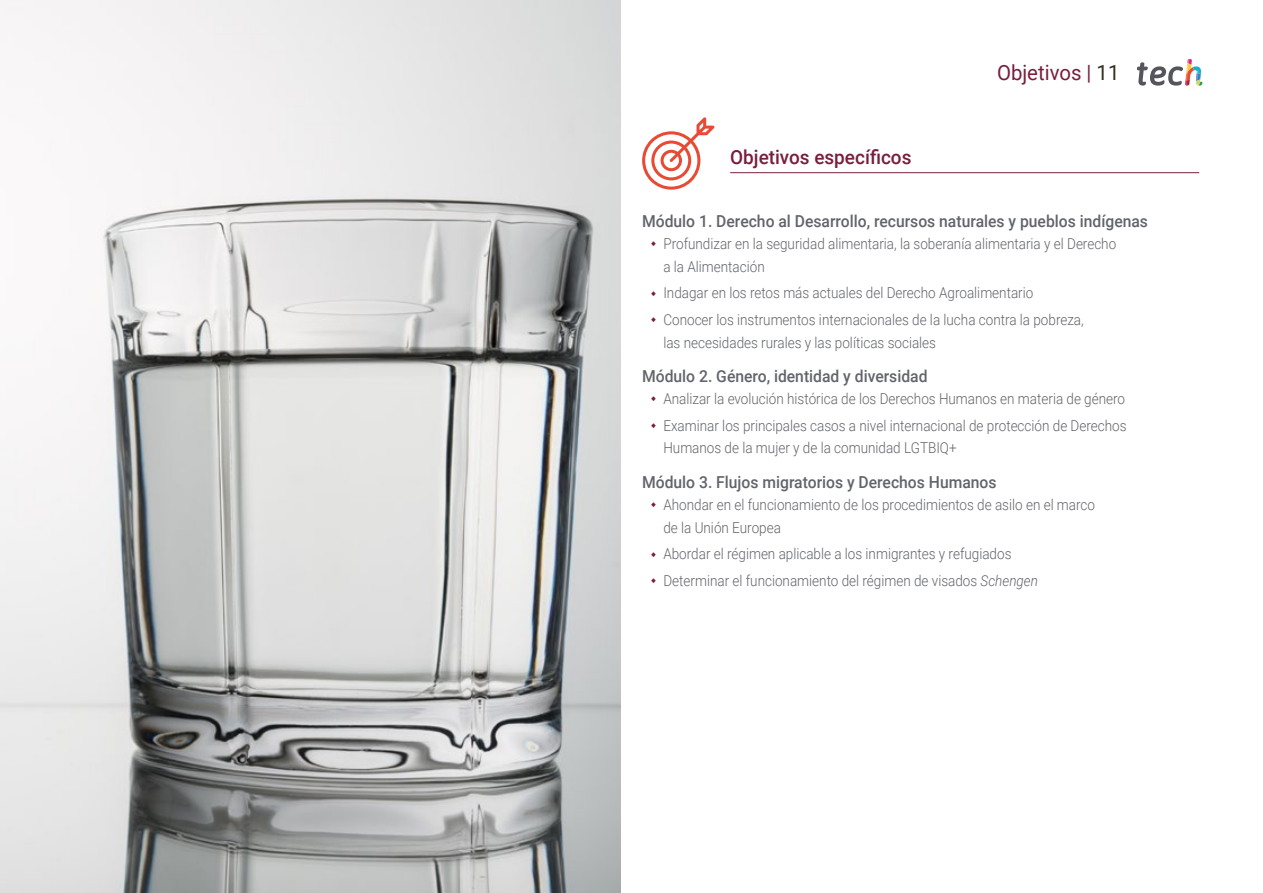
<style>
.page{position:relative;width:1263px;height:893px;background:#fff}
.page>*{position:absolute;margin:0;border:0;box-sizing:border-box;transform-origin:0 0}
.t1{font:21px "Roboto";color:#791e3c}
.t2{font:500 19.5px "Roboto";color:#791e3c}
.t3{font:500 16.5px "Roboto";color:#61646a;scale:.95 1}
.t4{font:300 15px/26.7px "Roboto";color:#61646a;scale:.9 1}
.s1{color:#312e20}
.s2{font-style:italic}
</style>
<div class="page">
<hr style="left:730px;top:172px;width:469px;height:1px;background:#791e3c">
<svg style="left:642px;top:117px;width:72px;height:73px"></svg>
<img style="left:0;top:0;width:621px;height:893px">
<svg style="left:1137px;top:59px;width:65px;height:27px"></svg>
<h2 class="t2" style="left:730px;top:144px;width:183px">Objetivos específicos</h2>
<h1 class="t1" style="left:997px;top:57px;width:124px">Objetivos | <span class="s1">11</span></h1>
<p class="t3" style="left:642px;top:209px;width:534px">Módulo 1. Derecho al Desarrollo, recursos naturales y pueblos indígenas</p>
<p class="t4" style="left:663px;top:232px;width:505px;line-height:22.5px">Profundizar en la seguridad alimentaria, la soberanía alimentaria y el Derecho a la Alimentación</p>
<p class="t4" style="left:663px;top:279px;width:469px">Indagar en los retos más actuales del Derecho Agroalimentario<br>Conocer los instrumentos internacionales de la lucha contra la pobreza,</p>
<p class="t4" style="left:663px;top:328px;width:305px">las necesidades rurales y las políticas sociales</p>
<p class="t3" style="left:642px;top:364px;width:302px">Módulo 2. Género, identidad y diversidad</p>
<p class="t4" style="left:663px;top:385px;width:516px">Analizar la evolución histórica de los Derechos Humanos en materia de género<br>Examinar los principales casos a nivel internacional de protección de Derechos</p>
<p class="t4" style="left:663px;top:434px;width:327px">Humanos de la mujer y de la comunidad LGTBIQ+</p>
<p class="t3" style="left:642px;top:470px;width:375px">Módulo 3. Flujos migratorios y Derechos Humanos</p>
<p class="t4" style="left:663px;top:493px;width:481px;line-height:22.5px">Ahondar en el funcionamiento de los procedimientos de asilo en el marco de la Unión Europea</p>
<p class="t4" style="left:663px;top:540px;width:418px">Abordar el régimen aplicable a los inmigrantes y refugiados<br>Determinar el funcionamiento del régimen de visados <span class="s2">Schengen</span></p>
</div>
